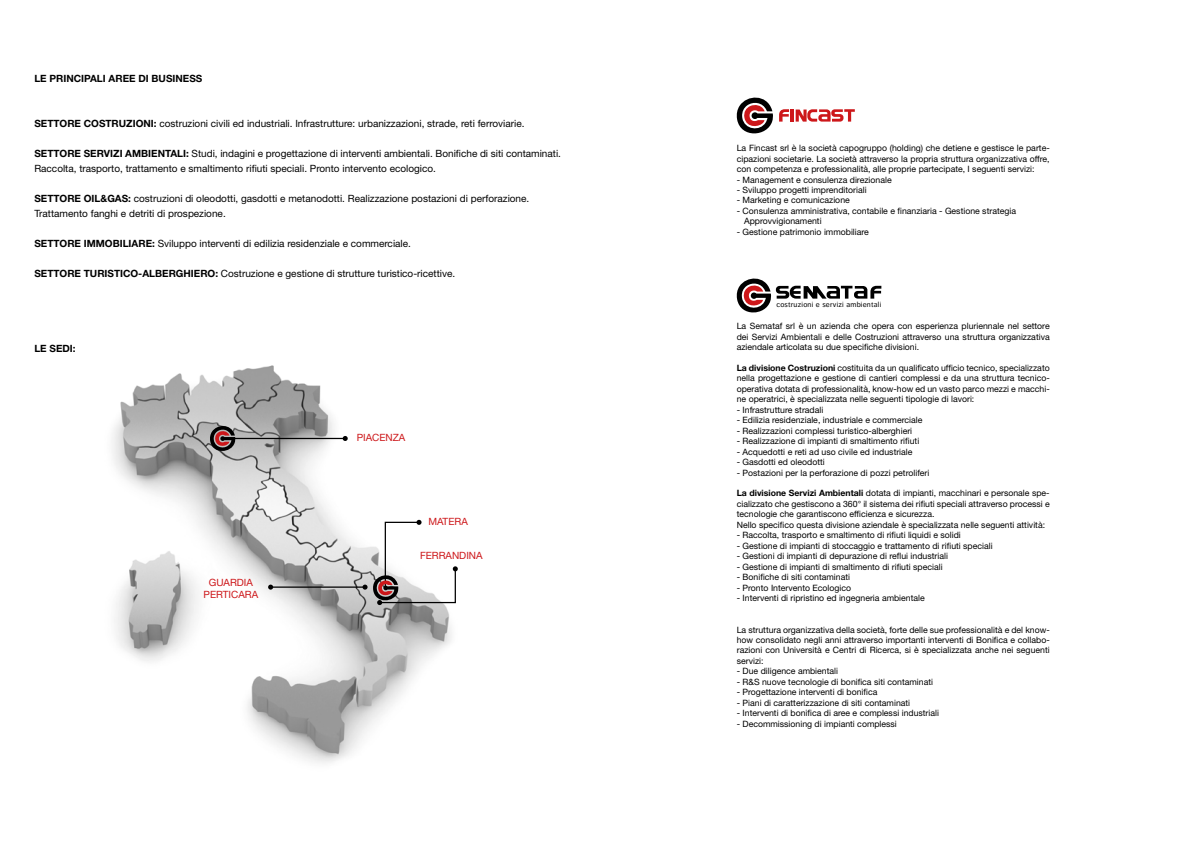
<style>
.page{position:relative;width:1191px;height:842px;background:#fff}
.page>*{position:absolute;margin:0;border:0;box-sizing:border-box;transform-origin:0 0}
.t1{font:10px/15px "Helvetica Neue LT Std";color:#000}
.t2{font:10px/12px "Helvetica Neue LT Std";color:#cd171a;text-align:center}
.t3{font:700 10px "Helvetica Neue LT Std";color:#000}
.t4{font:8.7px/10.5px "Helvetica Neue LT Std";color:#000;text-align:justify}
.t5{font:7.6px "Dagny OT";letter-spacing:.03em;color:#000}
.s1{font-weight:700}
</style>
<div class="page">
<img style="left:112px;top:365px;width:340px;height:398px">
<hr style="left:223px;top:438px;width:122px;height:1px;background:#000">
<svg style="left:343px;top:436px;width:5px;height:5px"></svg>
<hr style="left:271px;top:586px;width:94px;height:2px;background:#000">
<svg style="left:268px;top:585px;width:5px;height:5px"></svg>
<svg style="left:209px;top:423px;width:26px;height:31px"></svg>
<svg style="left:362px;top:520px;width:96px;height:85px"></svg>
<svg style="left:736px;top:97px;width:37px;height:37px"></svg>
<svg style="left:779px;top:109px;width:75px;height:13px"></svg>
<svg style="left:736px;top:278px;width:145px;height:35px"></svg>
<p class="t3" style="left:34px;top:73px;width:169px">LE PRINCIPALI AREE DI BUSINESS</p>
<p class="t1" style="left:34px;top:116px;width:491px"><span class="s1">SETTORE COSTRUZIONI:</span> costruzioni civili ed industriali. Infrastrutture: urbanizzazioni, strade, reti ferroviarie.</p>
<p class="t1" style="left:34px;top:146px;width:528px"><span class="s1">SETTORE SERVIZI AMBIENTALI:</span> Studi, indagini e progettazione di interventi ambientali. Bonifiche di siti contaminati.<br>Raccolta, trasporto, trattamento e smaltimento rifiuti speciali. Pronto intervento ecologico.</p>
<p class="t1" style="left:34px;top:191px;width:496px"><span class="s1">SETTORE OIL&amp;GAS:</span> costruzioni di oleodotti, gasdotti e metanodotti. Realizzazione postazioni di perforazione.<br>Trattamento fanghi e detriti di prospezione.</p>
<p class="t1" style="left:34px;top:236px;width:378px"><span class="s1">SETTORE IMMOBILIARE:</span> Sviluppo interventi di edilizia residenziale e commerciale.</p>
<p class="t1" style="left:34px;top:266px;width:422px"><span class="s1">SETTORE TURISTICO-ALBERGHIERO:</span> Costruzione e gestione di strutture turistico-ricettive.</p>
<p class="t3" style="left:34px;top:343px;width:43px">LE SEDI:</p>
<p class="t2" style="left:203px;top:577px;width:56px">GUARDIA<br>PERTICARA</p>
<p class="t2" style="left:357px;top:432px;width:50px">PIACENZA</p>
<p class="t2" style="left:428px;top:515px;width:41px">MATERA</p>
<p class="t2" style="left:420px;top:549px;width:64px">FERRANDINA</p>
<p class="t4" style="left:736px;top:143px;width:314px">La Fincast srl è la società capogruppo (holding) che detiene e gestisce le parte&shy;cipazioni societarie. La società attraverso la propria struttura organizzativa offre, con competenza e professionalità, alle proprie partecipate, I seguenti servizi:</p>
<p class="t4" style="left:736px;top:174px;width:156px">- Management e consulenza direzionale</p>
<p class="t4" style="left:736px;top:185px;width:131px">- Sviluppo progetti imprenditoriali</p>
<p class="t4" style="left:736px;top:195px;width:115px">- Marketing e comunicazione</p>
<p class="t4" style="left:744px;top:205px;width:273px;text-indent:-7px">- Consulenza amministrativa, contabile e finanziaria - Gestione strategia<br>Approvvigionamenti</p>
<p class="t4" style="left:736px;top:226px;width:134px">- Gestione patrimonio immobiliare</p>
<p class="t5" style="left:776px;top:300px;width:106px">costruzioni e servizi ambientali</p>
<p class="t4" style="left:736px;top:321px;width:314px">La Semataf srl è un azienda che opera con esperienza pluriennale nel settore dei Servizi Ambientali e delle Costruzioni attraverso una struttura organizzativa aziendale articolata su due specifiche divisioni.</p>
<p class="t4" style="left:736px;top:362px;width:314px"><span class="s1">La divisione Costruzioni</span> costituita da un qualificato ufficio tecnico, specializzato nella progettazione e gestione di cantieri complessi e da una struttura tecnico&shy;operativa dotata di professionalità, know-how ed un vasto parco mezzi e macchi&shy;ne operatrici, è specializzata nelle seguenti tipologie di lavori:</p>
<p class="t4" style="left:736px;top:404px;width:88px">- Infrastrutture stradali</p>
<p class="t4" style="left:736px;top:415px;width:187px">- Edilizia residenziale, industriale e commerciale</p>
<p class="t4" style="left:736px;top:425px;width:177px">- Realizzazioni complessi turistico-alberghieri</p>
<p class="t4" style="left:736px;top:436px;width:184px">- Realizzazione di impianti di smaltimento rifiuti</p>
<p class="t4" style="left:736px;top:446px;width:177px">- Acquedotti e reti ad uso civile ed industriale</p>
<p class="t4" style="left:736px;top:457px;width:90px">- Gasdotti ed oleodotti</p>
<p class="t4" style="left:736px;top:467px;width:194px">- Postazioni per la perforazione di pozzi petroliferi</p>
<p class="t4" style="left:736px;top:488px;width:314px;text-align:left"><span class="s1">La divisione Servizi Ambientali</span> dotata di impianti, macchinari e personale spe&shy;cializzato che gestiscono a 360° il sistema dei rifiuti speciali attraverso processi e tecnologie che garantiscono efficienza e sicurezza.<br>Nello specifico questa divisione aziendale è specializzata nelle seguenti attività:</p>
<p class="t4" style="left:736px;top:530px;width:226px">- Raccolta, trasporto e smaltimento di rifiuti liquidi e solidi</p>
<p class="t4" style="left:736px;top:540px;width:257px">- Gestione di impianti di stoccaggio e trattamento di rifiuti speciali</p>
<p class="t4" style="left:736px;top:551px;width:213px">- Gestioni di impianti di depurazione di reflui industriali</p>
<p class="t4" style="left:736px;top:561px;width:207px">- Gestione di impianti di smaltimento di rifiuti speciali</p>
<p class="t4" style="left:736px;top:572px;width:115px">- Bonifiche di siti contaminati</p>
<p class="t4" style="left:736px;top:582px;width:116px">- Pronto Intervento Ecologico</p>
<p class="t4" style="left:736px;top:593px;width:189px">- Interventi di ripristino ed ingegneria ambientale</p>
<p class="t4" style="left:736px;top:624px;width:314px">La struttura organizzativa della società, forte delle sue professionalità e del know&shy;how consolidato negli anni attraverso importanti interventi di Bonifica e collabo&shy;razioni con Università e Centri di Ricerca, si è specializzata anche nei seguenti servizi:</p>
<p class="t4" style="left:736px;top:666px;width:103px">- Due diligence ambientali</p>
<p class="t4" style="left:736px;top:676px;width:198px">- R&amp;S nuove tecnologie di bonifica siti contaminati</p>
<p class="t4" style="left:736px;top:687px;width:142px">- Progettazione interventi di bonifica</p>
<p class="t4" style="left:736px;top:697px;width:175px">- Piani di caratterizzazione di siti contaminati</p>
<p class="t4" style="left:736px;top:708px;width:204px">- Interventi di bonifica di aree e complessi industriali</p>
<p class="t4" style="left:736px;top:718px;width:162px">- Decommissioning di impianti complessi</p>
</div>
